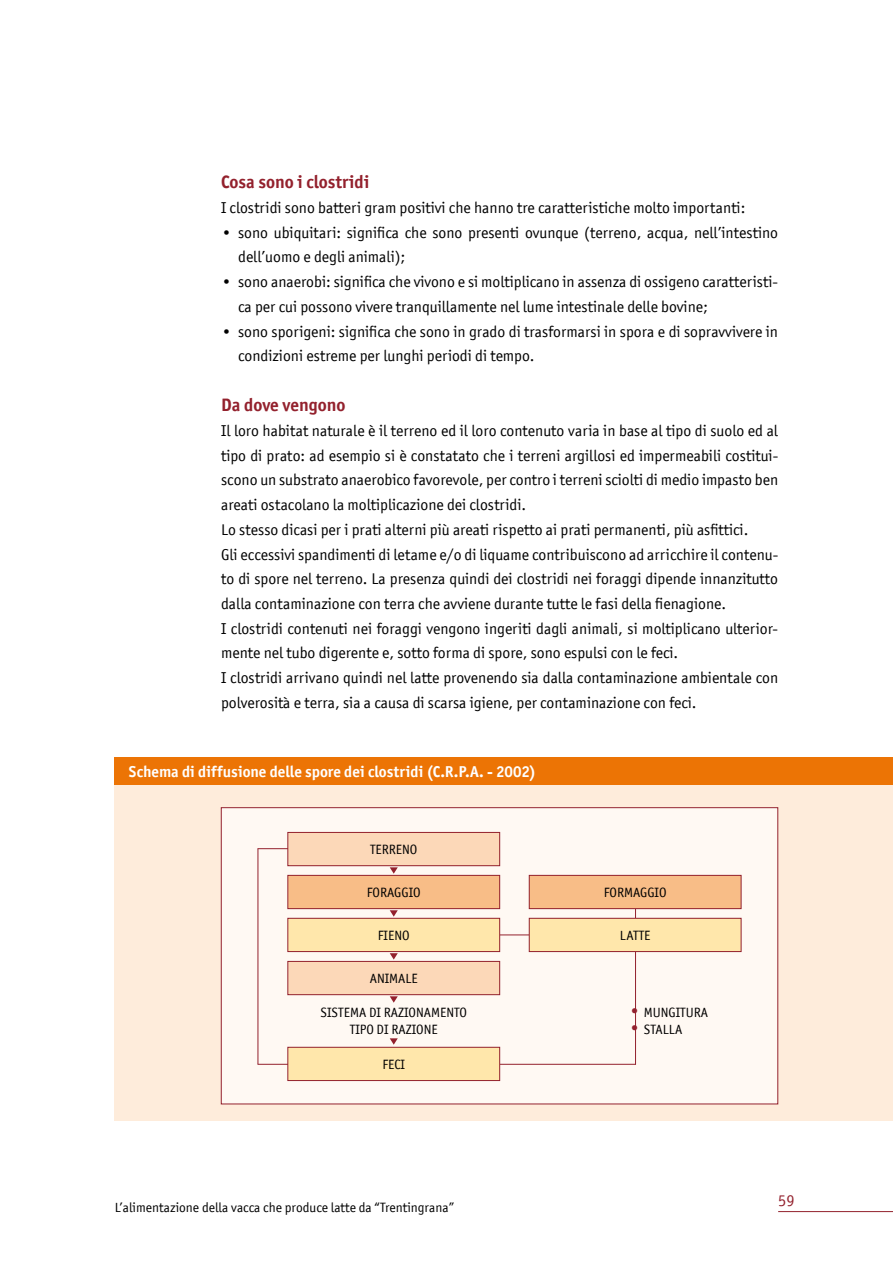
<style>
.page{position:relative;width:893px;height:1263px;background:#fff}
.page>*{position:absolute;margin:0;border:0;box-sizing:border-box;transform-origin:0 0}
.t1{font:700 18px "Officina San ITC";color:#93212d}
.t2{font:16.5px "Officina San ITC";color:#93212d}
.t3{font:15.75px/24.8px "Officina San ITC";color:#000}
.t4{font:700 15.75px "Officina San ITC";color:#fff}
.t5{font:13.5px/16.2px "Officina San ITC";color:#000;text-align:center}
.s1{font-size:18px;color:#93212d}
</style>
<div class="page">
<hr style="left:778px;top:1211px;width:115px;height:1px;background:#93212d">
<div style="left:115px;top:758px;width:778px;height:362px;background:#feecdb"></div>
<div style="left:115px;top:758px;width:778px;height:27px;background:#ec7405"></div>
<div style="left:221px;top:808px;width:557px;height:296px;background:#fff9f3"></div>
<div style="left:221px;top:807px;width:557px;height:297px;border:1px solid #93212d"></div>
<hr style="left:258px;top:849px;width:1px;height:215px;background:#93212d">
<hr style="left:635px;top:888px;width:1px;height:177px;background:#93212d">
<hr style="left:258px;top:848px;width:216px;height:1px;background:#93212d">
<hr style="left:313px;top:934px;width:216px;height:1px;background:#93212d">
<hr style="left:258px;top:1064px;width:378px;height:1px;background:#93212d">
<svg style="left:390px;top:867px;width:8px;height:7px"></svg>
<svg style="left:390px;top:910px;width:8px;height:7px"></svg>
<svg style="left:390px;top:953px;width:8px;height:6px"></svg>
<svg style="left:390px;top:996px;width:8px;height:7px"></svg>
<svg style="left:390px;top:1038px;width:8px;height:7px"></svg>
<div style="left:288px;top:832px;width:212px;height:34px;background:#fcd8b8"></div>
<div style="left:287px;top:832px;width:213px;height:34px;border:1px solid #93212d"></div>
<div style="left:288px;top:875px;width:212px;height:34px;background:#f8bd87"></div>
<div style="left:287px;top:875px;width:213px;height:34px;border:1px solid #93212d"></div>
<div style="left:529px;top:875px;width:212px;height:34px;background:#f8bd87"></div>
<div style="left:529px;top:875px;width:212px;height:34px;border:1px solid #93212d"></div>
<div style="left:288px;top:918px;width:212px;height:33px;background:#ffe7ab"></div>
<div style="left:287px;top:918px;width:213px;height:34px;border:1px solid #93212d"></div>
<div style="left:529px;top:918px;width:212px;height:33px;background:#ffe7ab"></div>
<div style="left:529px;top:918px;width:212px;height:34px;border:1px solid #93212d"></div>
<div style="left:288px;top:1047px;width:212px;height:33px;background:#ffe7ab"></div>
<div style="left:287px;top:1047px;width:213px;height:34px;border:1px solid #93212d"></div>
<div style="left:288px;top:961px;width:212px;height:34px;background:#fcd8b8"></div>
<div style="left:287px;top:961px;width:213px;height:34px;border:1px solid #93212d"></div>
<p class="t1" style="left:221px;top:171px;width:150px">Cosa sono i clostridi</p>
<p class="t3" style="left:221px;top:195px;width:526px">I clostridi sono batteri gram positivi che hanno tre caratteristiche molto importanti:</p>
<p class="t3" style="left:238px;top:220px;width:541px;text-indent:-17px">• sono ubiquitari: significa che sono presenti ovunque (terreno, acqua, nell’intestino dell’uomo e degli animali);</p>
<p class="t3" style="left:238px;top:269px;width:541px;text-indent:-17px">• sono anaerobi: significa che vivono e si moltiplicano in assenza di ossigeno caratteristi&shy;ca per cui possono vivere tranquillamente nel lume intestinale delle bovine;</p>
<p class="t3" style="left:238px;top:319px;width:541px;text-indent:-17px">• sono sporigeni: significa che sono in grado di trasformarsi in spora e di sopravvivere in condizioni estreme per lunghi periodi di tempo.</p>
<p class="t1" style="left:221px;top:394px;width:126px">Da dove vengono</p>
<p class="t3" style="left:221px;top:418px;width:559px">Il loro habitat naturale è il terreno ed il loro contenuto varia in base al tipo di suolo ed al tipo di prato: ad esempio si è constatato che i terreni argillosi ed impermeabili costitui&shy;scono un substrato anaerobico favorevole, per contro i terreni sciolti di medio impasto ben areati ostacolano la moltiplicazione dei clostridi.<br>Lo stesso dicasi per i prati alterni più areati rispetto ai prati permanenti, più asfittici.<br>Gli eccessivi spandimenti di letame e/o di liquame contribuiscono ad arricchire il contenu&shy;to di spore nel terreno. La presenza quindi dei clostridi nei foraggi dipende innanzitutto dalla contaminazione con terra che avviene durante tutte le fasi della fienagione.<br>I clostridi contenuti nei foraggi vengono ingeriti dagli animali, si moltiplicano ulterior&shy;mente nel tubo digerente e, sotto forma di spore, sono espulsi con le feci.<br>I clostridi arrivano quindi nel latte provenendo sia dalla contaminazione ambientale con polverosità e terra, sia a causa di scarsa igiene, per contaminazione con feci.</p>
<p class="t4" style="left:129px;top:762px;width:409px">Schema di diffusione delle spore dei clostridi (C.R.P.A. - 2002)</p>
<p class="t5" style="left:370px;top:841px;width:49px">TERRENO</p>
<p class="t5" style="left:367px;top:884px;width:55px">FORAGGIO</p>
<p class="t5" style="left:604px;top:884px;width:64px">FORMAGGIO</p>
<p class="t5" style="left:378px;top:927px;width:33px">FIENO</p>
<p class="t5" style="left:620px;top:927px;width:32px">LATTE</p>
<p class="t5" style="left:370px;top:970px;width:50px">ANIMALE</p>
<p class="t5" style="left:320px;top:1005px;width:148px">SISTEMA DI RAZIONAMENTO<br>TIPO DI RAZIONE</p>
<p class="t5" style="left:629px;top:1005px;width:81px"><span class="s1">•</span> MUNGITURA</p>
<p class="t5" style="left:629px;top:1021px;width:55px"><span class="s1">•</span> STALLA</p>
<p class="t5" style="left:382px;top:1056px;width:24px">FECI</p>
<p class="t5" style="left:115px;top:1199px;width:341px">L’alimentazione della vacca che produce latte da “Trentingrana”</p>
<p class="t2" style="left:778px;top:1190px;width:18px">59</p>
</div>
